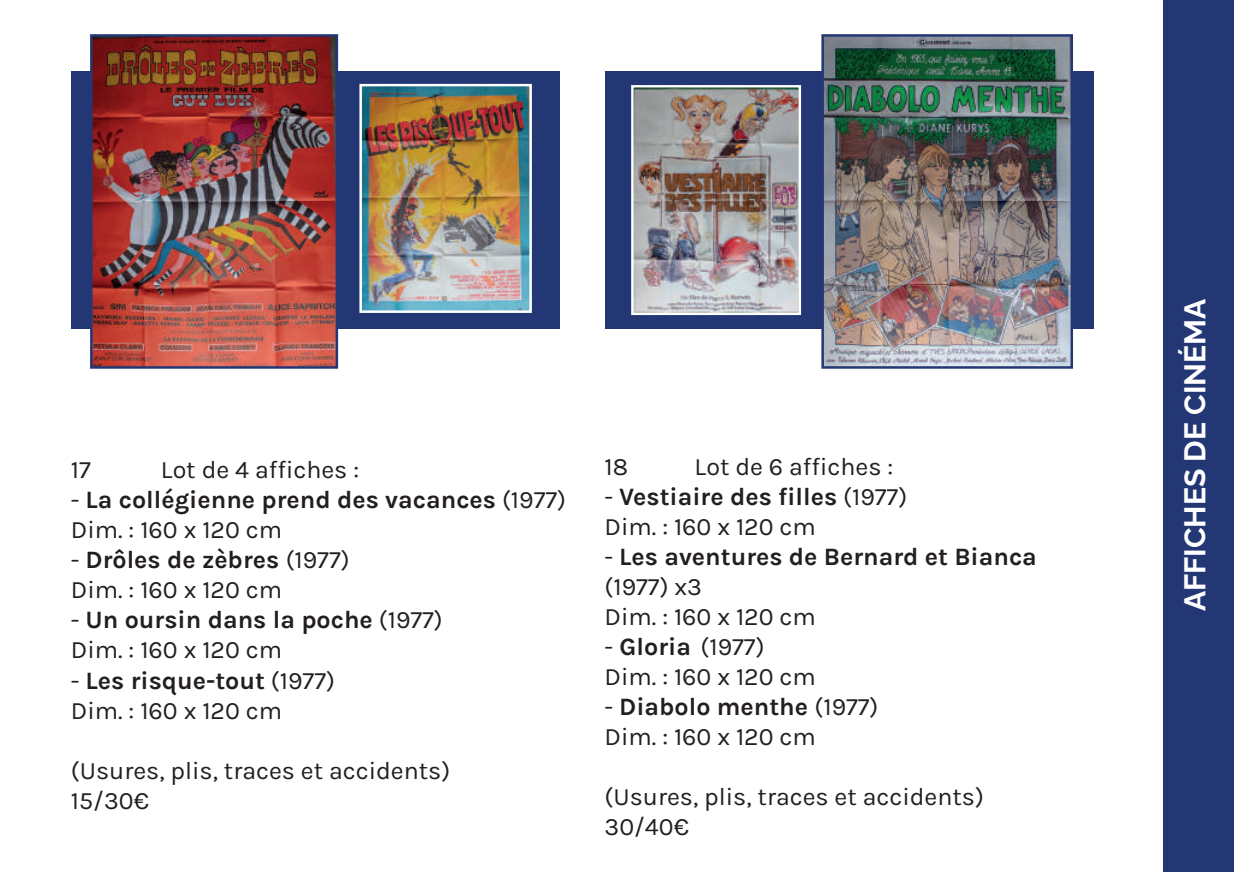
<style>
.page{position:relative;width:1234px;height:872px;background:#fff}
.page>*{position:absolute;margin:0;border:0;box-sizing:border-box;transform-origin:0 0}
.t1{font:700 30px "Raleway";color:#fff}
.t2{font:25px/30px "Karla";color:#231f20}
.t3{font:700 25px/30px "Karla";color:#231f20}
.s1{font-weight:400}
.s2{font-weight:700}
</style>
<div class="page">
<div style="left:1162px;top:0;width:71px;height:872px;background:#243775"></div>
<div style="left:604px;top:71px;width:489px;height:257px;background:#243775"></div>
<div style="left:71px;top:71px;width:488px;height:257px;background:#243775"></div>
<img style="left:93px;top:37px;width:242px;height:329px">
<div style="left:90px;top:34px;width:248px;height:335px;border:2px solid #243775"></div>
<img style="left:362px;top:87px;width:166px;height:223px">
<div style="left:359px;top:84px;width:172px;height:229px;border:2px solid #fff"></div>
<img style="left:824px;top:37px;width:245px;height:329px">
<div style="left:821px;top:34px;width:251px;height:335px;border:2px solid #243775"></div>
<img style="left:634px;top:88px;width:163px;height:224px">
<div style="left:631px;top:85px;width:169px;height:230px;border:2px solid #fff"></div>
<p class="t2" style="left:71px;top:454px;width:21px">17</p>
<p class="t2" style="left:161px;top:454px;width:200px">Lot de 4 affiches :</p>
<p class="t3" style="left:71px;top:484px;width:496px"><span class="s1">-</span> La collégienne prend des vacances <span class="s1">(1977)<br>Dim. : 160 x 120 cm</span></p>
<p class="t2" style="left:71px;top:544px;width:280px">- <span class="s2">Drôles de zèbres</span> (1977)<br>Dim. : 160 x 120 cm</p>
<p class="t2" style="left:71px;top:604px;width:373px">- <span class="s2">Un oursin dans la poche</span> (1977)<br>Dim. : 160 x 120 cm</p>
<p class="t2" style="left:71px;top:664px;width:265px">- <span class="s2">Les risque-tout</span> (1977)<br>Dim. : 160 x 120 cm</p>
<p class="t2" style="left:71px;top:754px;width:381px">(Usures, plis, traces et accidents)<br>15/30€</p>
<p class="t2" style="left:604px;top:451px;width:25px">18</p>
<p class="t2" style="left:694px;top:451px;width:200px">Lot de 6 affiches :</p>
<p class="t2" style="left:604px;top:481px;width:304px">- <span class="s2">Vestiaire des filles</span> (1977)<br>Dim. : 160 x 120 cm</p>
<p class="t3" style="left:604px;top:541px;width:433px"><span class="s1">-</span> Les aventures de Bernard et Bianca <span class="s1">(1977) x3<br>Dim. : 160 x 120 cm</span></p>
<p class="t2" style="left:604px;top:631px;width:213px">- <span class="s2">Gloria</span> (1977)<br>Dim. : 160 x 120 cm</p>
<p class="t2" style="left:604px;top:691px;width:275px">- <span class="s2">Diabolo menthe</span> (1977)<br>Dim. : 160 x 120 cm</p>
<p class="t2" style="left:604px;top:781px;width:381px">(Usures, plis, traces et accidents)<br>30/40€</p>
<p class="t1" style="left:1170px;top:611px;width:314px;rotate:-90deg">AFFICHES DE CINÉMA</p>
</div>
